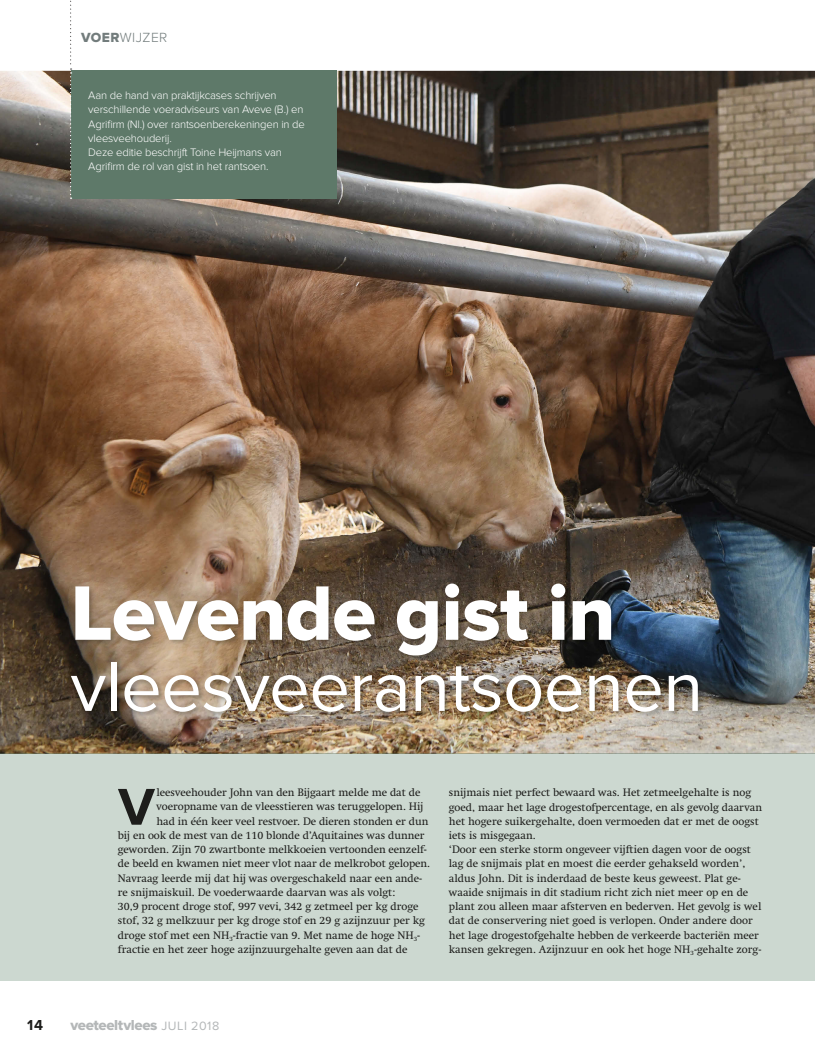
<style>
.page{position:relative;width:815px;height:1052px;background:#fff}
.page>*{position:absolute;margin:0;border:0;box-sizing:border-box;transform-origin:0 0}
.t1{font:80px "Proxima Nova Extrabld";letter-spacing:-.01em;color:#fff}
.t2{font:72.5px "Proxima Nova";letter-spacing:-.01em;color:#fff}
.t3{font:53.62px "Proxima Nova Bold 11";color:#1d1d1b}
.t4{font:15px "Proxima Nova Extrabld";letter-spacing:-.025em;color:#b4b7b8}
.t5{font:15px "Proxima Nova Bold 11";color:#1d1d1b}
.t6{font:13.75px "Proxima Nova Light 7";letter-spacing:.03em;color:#727c7c}
.t7{font:11.25px/14.2px "Proxima Nova Light 7";letter-spacing:-.015em;color:#fff}
.t8{font:11px/14.2px "Swift LT Pro";color:#1d1d1b}
.s1{font-family:"Proxima Nova Extrabld"}
.s2{font-family:"Proxima Nova";font-size:12.5px}
</style>
<div class="page">
<div style="left:0;top:753px;width:814px;height:228px;background:#ccd8d0"></div>
<img style="left:0;top:71px;width:814px;height:682px">
<img style="left:70px;top:582px;width:634px;height:136px">
<div style="left:71px;top:71px;width:265px;height:128px;background:#5e7969"></div>
<svg style="left:70px;top:0;width:2px;height:199px"></svg>
<p class="t6" style="left:81px;top:30px;width:88px"><span class="s1">VOER</span>WIJZER</p>
<p class="t7" style="left:88px;top:88px;width:218px">Aan de hand van praktijkcases schrijven verschillende voeradviseurs van Aveve (B.) en Agrifirm (Nl.) over rantsoenberekeningen in de vleesveehouderij.<br>Deze editie beschrijft Toine Heijmans van Agrifirm de rol van gist in het rantsoen.</p>
<h1 class="t1" style="left:71px;top:567px;width:546px">Levende gist in</h1>
<h2 class="t2" style="left:71px;top:645px;width:634px">vleesveerantsoenen</h2>
<h3 class="t3" style="left:118px;top:776px;width:38px">V</h3>
<p class="t8" style="left:156px;top:785px;width:265px">leesveehouder John van den Bĳgaart melde me dat de</p>
<p class="t8" style="left:156px;top:799px;width:268px">voeropname van de vleesstieren was teruggelopen. Hĳ</p>
<p class="t8" style="left:156px;top:814px;width:273px">had in één keer veel restvoer. De dieren stonden er dun</p>
<p class="t8" style="left:118px;top:828px;width:308px">bĳ en ook de mest van de 110 blonde d’Aquitaines was dunner</p>
<p class="t8" style="left:118px;top:842px;width:310px">geworden. Zĳn 70 zwartbonte melkkoeien vertoonden eenzelf-</p>
<p class="t8" style="left:118px;top:856px;width:314px">de beeld en kwamen niet meer vlot naar de melkrobot gelopen.</p>
<p class="t8" style="left:118px;top:871px;width:306px">Navraag leerde mĳ dat hĳ was overgeschakeld naar een ande-</p>
<p class="t8" style="left:118px;top:885px;width:279px">re snĳmaiskuil. De voederwaarde daarvan was als volgt:</p>
<p class="t8" style="left:118px;top:899px;width:302px">30,9 procent droge stof, 997 vevi, 342 g zetmeel per kg droge</p>
<p class="t8" style="left:118px;top:913px;width:308px">stof, 32 g melkzuur per kg droge stof en 29 g azĳnzuur per kg</p>
<p class="t8" style="left:118px;top:927px;width:304px">droge stof met een NH<sub>3</sub>-fractie van 9. Met name de hoge NH<sub>3</sub>-</p>
<p class="t8" style="left:118px;top:942px;width:291px">fractie en het zeer hoge azĳnzuurgehalte geven aan dat de</p>
<p class="t8" style="left:448px;top:785px;width:315px">snĳmais niet perfect bewaard was. Het zetmeelgehalte is nog goed, maar het lage drogestofpercentage, en als gevolg daarvan het hogere suikergehalte, doen vermoeden dat er met de oogst iets is misgegaan.<br>‘Door een sterke storm ongeveer vĳftien dagen voor de oogst lag de snĳmais plat en moest die eerder gehakseld worden’, aldus John. Dit is inderdaad de beste keus geweest. Plat ge&shy;waaide snĳmais in dit stadium richt zich niet meer op en de plant zou alleen maar afsterven en bederven. Het gevolg is wel dat de conservering niet goed is verlopen . Onder andere door het lage drogestofgehalte hebben de verkeerde bacteriën meer kansen gekregen. Azĳnzuur en ook het hoge NH<sub>3</sub>-gehalte zorg-</p>
<h3 class="t5" style="left:27px;top:1016px;width:17px">14</h3>
<h3 class="t4" style="left:71px;top:1016px;width:150px">veeteeltvlees <span class="s2">JULI 2018</span></h3>
</div>
